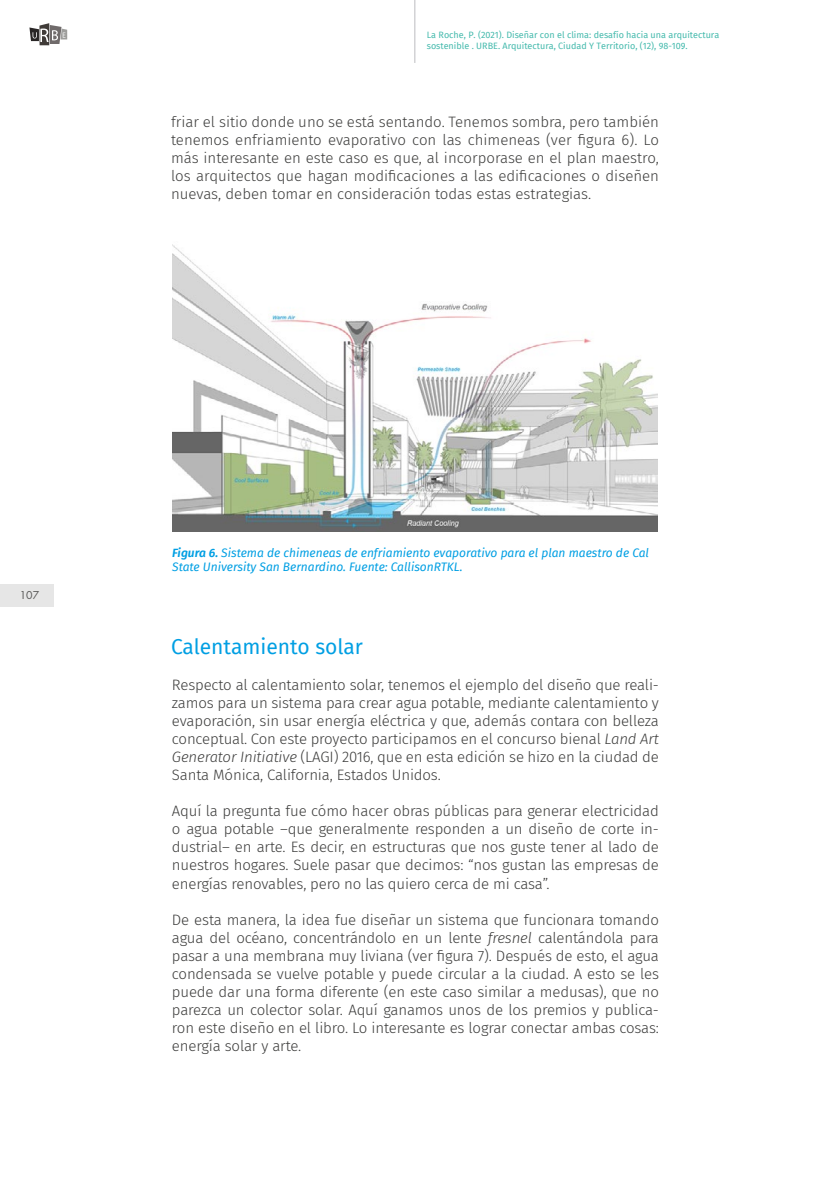
<style>
.page{position:relative;width:830px;height:1191px;background:#fff}
.page>*{position:absolute;margin:0;border:0;box-sizing:border-box;transform-origin:0 0}
.t1{font:21px "Fira Sans";color:#009fe3}
.t2{font:300 15px/18px "Fira Sans";letter-spacing:-.01em;color:#3c3c3b;text-align:justify}
.t3{font:italic 12px/14.4px "Fira Sans";color:#009fe3}
.t4{font:10.5px "Futura Std";color:#575756}
.t5{font:9px/10.8px "Fira Sans";color:#45baad}
.s1{font-style:inherit}
.s2{font-weight:600}
.s3{font-style:italic}
</style>
<div class="page">
<div style="left:0;top:584px;width:53px;height:22px;background:#e6e6e6"></div>
<img style="left:173px;top:245px;width:484px;height:287px">
<svg style="left:29px;top:23px;width:38px;height:22px"></svg>
<hr style="left:414px;top:0;width:1px;height:63px;background:#bcbdc0">
<p class="t5" style="left:426px;top:29px;width:294px">La Roche, P. (2021). Diseñar con el clima: desafío hacia una arquitectura sostenible . URBE. Arquitectura, Ciudad Y Territorio, (12), 98-109.<span class="s1">.</span></p>
<p class="t2" style="left:171px;top:112px;width:489px">friar el sitio donde uno se está sentando. Tenemos sombra, pero también tenemos enfriamiento evaporativo con las chimeneas (ver figura 6). Lo más interesante en este caso es que, al incorporase en el plan maestro, los arquitectos que hagan modificaciones a las edificaciones o diseñen nuevas, deben tomar en consideración todas estas estrategias.</p>
<p class="t4" style="left:20px;top:588px;width:21px">107</p>
<p class="t3" style="left:172px;top:545px;width:478px"><span class="s2">Figura 6.</span> Sistema de chimeneas de enfriamiento evaporativo para el plan maestro de Cal<br>State University San Bernardino. Fuente: CallisonRTKL.</p>
<h1 class="t1" style="left:171px;top:631px;width:193px">Calentamiento solar</h1>
<p class="t2" style="left:172px;top:676px;width:488px">Respecto al calentamiento solar, tenemos el ejemplo del diseño que reali&shy;zamos para un sistema para crear agua potable, mediante calentamiento y evaporación, sin usar energía eléctrica y que, además contara con belleza conceptual. Con este proyecto participamos en el concurso bienal <span class="s3">Land Art Generator Initiative</span> (LAGI) 2016, que en esta edición se hizo en la ciudad de Santa Mónica, California, Estados Unidos.</p>
<p class="t2" style="left:172px;top:802px;width:488px">Aquí la pregunta fue cómo hacer obras públicas para generar electricidad o agua potable –que generalmente responden a un diseño de corte in&shy;dustrial– en arte. Es decir, en estructuras que nos guste tener al lado de nuestros hogares. Suele pasar que decimos: “nos gustan las empresas de energías renovables, pero no las quiero cerca de mi casa”.</p>
<p class="t2" style="left:172px;top:910px;width:488px">De esta manera, la idea fue diseñar un sistema que funcionara tomando agua del océano, concentrándolo en un lente <span class="s3">fresnel</span> calentándola para pasar a una membrana muy liviana (ver figura 7). Después de esto, el agua condensada se vuelve potable y puede circular a la ciudad. A esto se les puede dar una forma diferente (en este caso similar a medusas), que no parezca un colector solar. Aquí ganamos unos de los premios y publica&shy;ron este diseño en el libro. Lo interesante es lograr conectar ambas cosas: energía solar y arte.</p>
</div>
